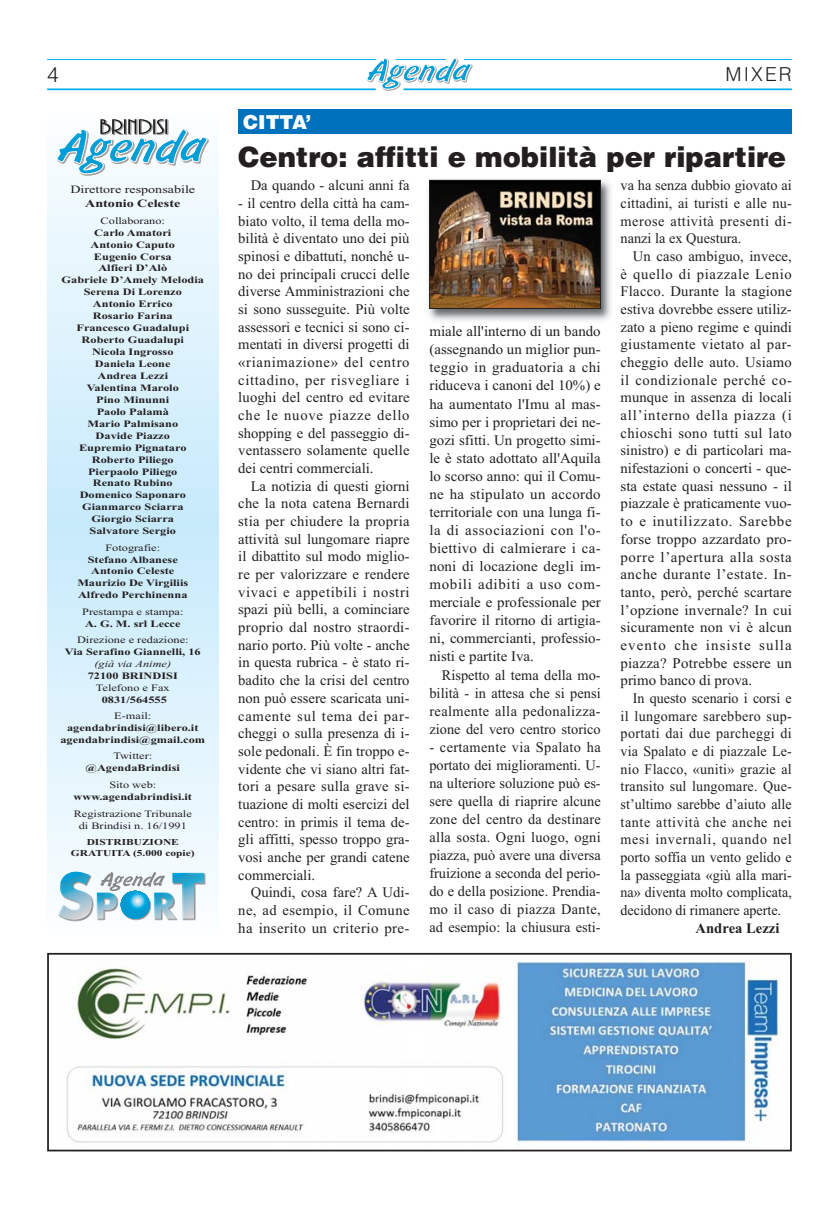
<style>
.page{position:relative;width:839px;height:1211px;background:#fff}
.page>*{position:absolute;margin:0;border:0;box-sizing:border-box;transform-origin:0 0}
.t1{font:900 28px "Helvetica";color:#231f20}
.t2{font:300 21px "Helvetica";color:#231f20}
.t3{font:900 19.25px "Helvetica";color:#fff}
.t4{font:300 19.25px "Helvetica";letter-spacing:.11em;color:#231f20}
.t5{font:14.7px/17.7px "Times New Roman";letter-spacing:.005em;color:#231f20;text-align:justify}
.t6{font:14.7px/17.7px "Times New Roman";letter-spacing:.005em;color:#231f20;text-align:justify;scale:.96 1}
.t7{font:700 14.7px "Times New Roman";color:#231f20}
.t8{font:11.2px "Times New Roman";color:#231f20;scale:1.26 1}
.t9{font:700 11.2px "Times New Roman";color:#231f20;scale:1.26 1}
.t10{font:700 9.8px/11.9px "Times New Roman";color:#231f20;text-align:center;scale:1.26 1}
.t11{font:9.8px/11.9px "Times New Roman";color:#231f20;text-align:center;scale:1.26 1}
.t12{font:italic 9.8px "Times New Roman";color:#231f20;scale:1.26 1}
.t13{font:700 9.1px/11px "Times New Roman";color:#231f20;text-align:center;scale:1.26 1}
</style>
<div class="page">
<hr style="left:403px;top:88px;width:388px;height:2px;background:#00aeef">
<hr style="left:47px;top:88px;width:328px;height:2px;background:#00aeef">
<hr style="left:464px;top:59px;width:327px;height:1px;background:#00aeef">
<hr style="left:47px;top:59px;width:329px;height:1px;background:#00aeef">
<svg style="left:366px;top:58px;width:106px;height:33px"></svg>
<svg style="left:47px;top:170px;width:171px;height:752px;background:#ddf2fc"></svg>
<svg style="left:57px;top:119px;width:152px;height:57px"></svg>
<svg style="left:59px;top:871px;width:146px;height:50px"></svg>
<img style="left:428px;top:179px;width:183px;height:142px">
<img style="left:431px;top:182px;width:167px;height:125px">
<div style="left:429px;top:180px;width:171px;height:129px;border:1px solid #231f20"></div>
<div style="left:238px;top:109px;width:553px;height:25px;background:#0071bc"></div>
<img style="left:66px;top:959px;width:715px;height:186px">
<div style="left:47px;top:952px;width:744px;height:199px;border:2px solid #231f20"></div>
<h2 class="t2" style="left:47px;top:66px;width:13px">4</h2>
<h3 class="t4" style="left:725px;top:67px;width:68px">MIXER</h3>
<p class="t8" style="left:70px;top:185px;width:100px">Direttore responsabile</p>
<p class="t9" style="left:85px;top:199px;width:77px">Antonio Celeste</p>
<p class="t11" style="left:101px;top:215px;width:53px">Collaborano:</p>
<p class="t10" style="left:62px;top:227px;width:114px">Carlo Amatori<br>Antonio Caputo<br>Eugenio Corsa<br>Alfieri D’Alò<br>Gabriele D’Amely Melodia<br>Serena Di Lorenzo<br>Antonio Errico<br>Rosario Farina<br>Francesco Guadalupi<br>Roberto Guadalupi<br>Nicola Ingrosso<br>Daniela Leone<br>Andrea Lezzi<br>Valentina Marolo<br>Pino Minunni<br>Paolo Palamà<br>Mario Palmisano<br>Davide Piazzo<br>Eupremio Pignataro<br>Roberto Piliego<br>Pierpaolo Piliego<br>Renato Rubino<br>Domenico Saponaro<br>Gianmarco Sciarra<br>Giorgio Sciarra<br>Salvatore Sergio</p>
<p class="t11" style="left:105px;top:542px;width:45px">Fotografie:</p>
<p class="t10" style="left:77px;top:554px;width:89px">Stefano Albanese<br>Antonio Celeste<br>Maurizio De Virgiliis<br>Alfredo Perchinenna</p>
<p class="t11" style="left:82px;top:606px;width:82px">Prestampa e stampa:</p>
<p class="t10" style="left:85px;top:618px;width:77px">A. G. M. srl Lecce</p>
<p class="t11" style="left:77px;top:634px;width:90px">Direzione e redazione:</p>
<p class="t10" style="left:65px;top:647px;width:109px">Via Serafino Giannelli, 16</p>
<p class="t12" style="left:94px;top:658px;width:62px">(già via Anime)</p>
<p class="t10" style="left:88px;top:670px;width:73px">72100 BRINDISI</p>
<p class="t11" style="left:96px;top:682px;width:60px">Telefono e Fax</p>
<p class="t10" style="left:102px;top:694px;width:53px">0831/564555</p>
<p class="t11" style="left:114px;top:710px;width:31px">E-mail:</p>
<p class="t10" style="left:60px;top:723px;width:116px">agendabrindisi@libero.it agendabrindisi@gmail.com</p>
<p class="t11" style="left:113px;top:751px;width:32px">Twitter:</p>
<p class="t10" style="left:86px;top:763px;width:76px">@AgendaBrindisi</p>
<p class="t11" style="left:109px;top:779px;width:39px">Sito web:</p>
<p class="t10" style="left:74px;top:791px;width:95px">www.agendabrindisi.it</p>
<p class="t11" style="left:74px;top:808px;width:95px">Registrazione Tribunale di Brindisi n. 16/1991</p>
<p class="t13" style="left:71px;top:837px;width:100px">DISTRIBUZIONE<br>GRATUITA (5.000 copie)</p>
<h3 class="t3" style="left:243px;top:115px;width:69px">CITTA’</h3>
<h1 class="t1" style="left:238px;top:146px;width:549px">Centro: affitti e mobilità per ripartire</h1>
<p class="t5" style="left:251px;top:178px;width:160px">Da quando - alcuni anni fa</p>
<p class="t5" style="left:238px;top:195px;width:173px">- il centro della città ha cam&shy;biato volto, il tema della mo&shy;bilità è diventato uno dei più spinosi e dibattuti, nonché u&shy;no dei principali crucci delle diverse Amministrazioni che si sono susseguite. Più volte assessori e tecnici si sono ci&shy;mentati in diversi progetti di «rianimazione» del centro cittadino, per risvegliare i luoghi del centro ed evitare che le nuove piazze dello shopping e del passeggio di&shy;ventassero solamente quelle dei centri commerciali.</p>
<p class="t5" style="left:238px;top:478px;width:173px;text-indent:12px">La notizia di questi giorni che la nota catena Bernardi stia per chiudere la propria attività sul lungomare riapre il dibattito sul modo miglio&shy;re per valorizzare e rendere vivaci e appetibili i nostri spazi più belli, a cominciare proprio dal nostro straordi&shy;nario porto. Più volte - anche in questa rubrica - è stato ri&shy;badito che la crisi del centro non può essere scaricata uni&shy;camente sul tema dei par&shy;cheggi o sulla presenza di i&shy;sole pedonali. È fin troppo e&shy;vidente che vi siano altri fat&shy;tori a pesare sulla grave si&shy;tuazione di molti esercizi del centro: in primis il tema de&shy;gli affitti, spesso troppo gra&shy;vosi anche per grandi catene commerciali.</p>
<p class="t5" style="left:238px;top:884px;width:173px;text-indent:12px">Quindi, cosa fare? A Udi&shy;ne, ad esempio, il Comune ha inserito un criterio pre-</p>
<p class="t5" style="left:620px;top:178px;width:173px">va ha senza dubbio giovato ai cittadini, ai turisti e alle nu&shy;merose attività presenti di&shy;nanzi la ex Questura.</p>
<p class="t5" style="left:620px;top:248px;width:173px;text-indent:12px">Un caso ambiguo, invece, è quello di piazzale Lenio Flacco. Durante la stagione estiva dovrebbe essere utiliz&shy;zato a pieno regime e quindi giustamente vietato al par&shy;cheggio delle auto. Usiamo il condizionale perché co&shy;munque in assenza di locali all’interno della piazza (i chioschi sono tutti sul lato sinistro) e di particolari ma&shy;nifestazioni o concerti - que&shy;sta estate quasi nessuno - il piazzale è praticamente vuo&shy;to e inutilizzato. Sarebbe forse troppo azzardato pro&shy;porre l’apertura alla sosta anche durante l’estate. In&shy;tanto, però, perché scartare l’opzione invernale? In cui sicuramente non vi è alcun evento che insiste sulla piazza? Potrebbe essere un primo banco di prova.</p>
<p class="t6" style="left:620px;top:690px;width:180px;text-indent:12px">In questo scenario i corsi e il lungomare sarebbero sup&shy;portati dai due parcheggi di via Spalato e di piazzale Le&shy;nio Flacco, «uniti» grazie al transito sul lungomare. Que&shy;st’ultimo sarebbe d’aiuto alle tante attività che anche nei mesi invernali, quando nel porto soffia un vento gelido e la passeggiata «giù alla mari&shy;na» diventa molto complicata, decidono di rimanere aperte.</p>
<p class="t7" style="left:695px;top:923px;width:85px">Andrea Lezzi</p>
<p class="t5" style="left:429px;top:324px;width:173px">miale all'interno di un bando (assegnando un miglior pun&shy;teggio in graduatoria a chi riduceva i canoni del 10%) e ha aumentato l'Imu al mas&shy;simo per i proprietari dei ne&shy;gozi sfitti. Un progetto simi&shy;le è stato adottato all'Aquila lo scorso anno: qui il Comu&shy;ne ha stipulato un accordo territoriale con una lunga fi&shy;la di associazioni con l'o&shy;biettivo di calmierare i ca&shy;noni di locazione degli im&shy;mobili adibiti a uso com&shy;merciale e professionale per favorire il ritorno di artigia&shy;ni, commercianti, professio&shy;nisti e partite Iva.</p>
<p class="t5" style="left:429px;top:667px;width:173px;text-indent:12px">Rispetto al tema della mo&shy;bilità - in attesa che si pensi realmente alla pedonalizza&shy;zione del vero centro storico</p>
<p class="t5" style="left:429px;top:739px;width:173px">- certamente via Spalato ha portato dei miglioramenti. U&shy;na ulteriore soluzione può es&shy;sere quella di riaprire alcune zone del centro da destinare alla sosta. Ogni luogo, ogni piazza, può avere una diversa fruizione a seconda del perio&shy;do e della posizione. Prendia&shy;mo il caso di piazza Dante, ad esempio: la chiusura esti-</p>
</div>
